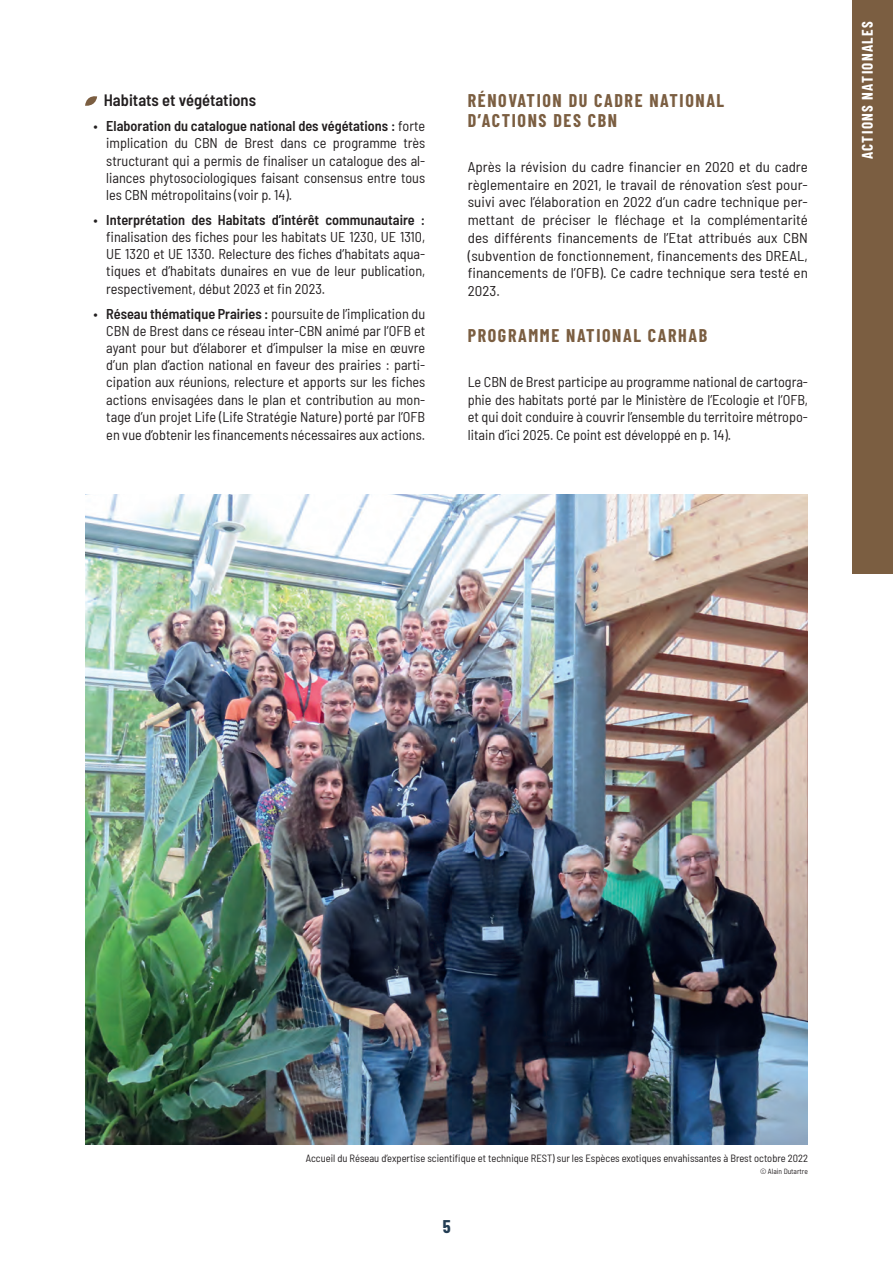
<style>
.page{position:relative;width:893px;height:1263px;background:#fff}
.page>*{position:absolute;margin:0;border:0;box-sizing:border-box;transform-origin:0 0}
.t1{font:700 18px/19.2px "Barlow Condensed";letter-spacing:.09em;color:#7b5e41}
.t2{font:700 18px "Barlow Condensed";color:#233d54}
.t3{font:600 semi-condensed 16.5px "Barlow";color:#231f20}
.t4{font:700 15px "Barlow Condensed";letter-spacing:.09em;color:#fff}
.t5{font:semi-condensed 14.25px/17.1px "Barlow";color:#231f20;text-align:justify}
.t6{font:semi-condensed 14.25px/17.7px "Barlow";color:#231f20;text-align:justify;scale:1.05 1}
.t7{font:semi-condensed 10.5px "Barlow";color:#231f20}
.t8{font:semi-condensed 7.5px "Barlow";color:#231f20}
.s1{font-weight:600}
</style>
<div class="page">
<svg style="left:85px;top:96px;width:12px;height:10px"></svg>
<img style="left:85px;top:494px;width:723px;height:650px">
<div style="left:853px;top:0;width:40px;height:574px;background:#7b5e41"></div>
<p class="t3" style="left:104px;top:88px;width:154px">Habitats et végétations</p>
<p class="t5" style="left:106px;top:117px;width:320px;text-indent:-13px">• <span class="s1">Elaboration du catalogue national des végétations :</span> forte implication du CBN de Brest dans ce programme très structurant qui a permis de finaliser un catalogue des al&shy;liances phytosociologiques faisant consensus entre tous les CBN métropolitains (voir p. 14).</p>
<p class="t5" style="left:106px;top:211px;width:320px;text-indent:-13px">• <span class="s1">Interprétation des Habitats d’intérêt communautaire : </span>finalisation des fiches pour les habitats UE 1230, UE 1310, UE 1320 et UE 1330. Relecture des fiches d’habitats aqua&shy;tiques et d’habitats dunaires en vue de leur publication, respectivement, début 2023 et fin 2023.</p>
<p class="t5" style="left:106px;top:304px;width:320px;text-indent:-13px">• <span class="s1">Réseau thématique Prairies :</span> poursuite de l’implication du CBN de Brest dans ce réseau inter-CBN animé par l’OFB et ayant pour but d’élaborer et d’impulser la mise en œuvre d’un plan d’action national en faveur des prairies : parti&shy;cipation aux réunions, relecture et apports sur les fiches actions envisagées dans le plan et contribution au mon&shy;tage d’un projet Life (Life Stratégie Nature) porté par l’OFB</p>
<p class="t5" style="left:106px;top:425px;width:320px">en vue d’obtenir les financements nécessaires aux actions.</p>
<p class="t1" style="left:468px;top:90px;width:258px">RÉNOVATION DU CADRE NATIONAL<br>D’ACTIONS DES CBN</p>
<p class="t6" style="left:468px;top:157px;width:325px">Après la révision du cadre financier en 2020 et du cadre règlementaire en 2021, le travail de rénovation s’est pour&shy;suivi avec l’élaboration en 2022 d’un cadre technique per&shy;mettant de préciser le fléchage et la complémentarité des différents financements de l’Etat attribués aux CBN (subvention de fonctionnement, financements des DREAL, financements de l’OFB). Ce cadre technique sera testé en 2023.</p>
<p class="t1" style="left:468px;top:324px;width:241px">PROGRAMME NATIONAL CARHAB</p>
<p class="t5" style="left:468px;top:372px;width:342px;line-height:17.7px">Le CBN de Brest participe au programme national de cartogra&shy;phie des habitats porté par le Ministère de l’Ecologie et l’OFB, et qui doit conduire à couvrir l’ensemble du territoire métropo&shy;litain d’ici 2025. Ce point est développé en p. 14).</p>
<p class="t4" style="left:857px;top:159px;width:139px;rotate:-90deg">ACTIONS NATIONALES</p>
<p class="t7" style="left:306px;top:1150px;width:504px">Accueil du Réseau d’expertise scientifique et technique REST) sur les Espèces exotiques envahissantes à Brest octobre 2022</p>
<p class="t8" style="left:760px;top:1165px;width:49px">© Alain Dutartre</p>
<p class="t2" style="left:443px;top:1213px;width:9px">5</p>
</div>
